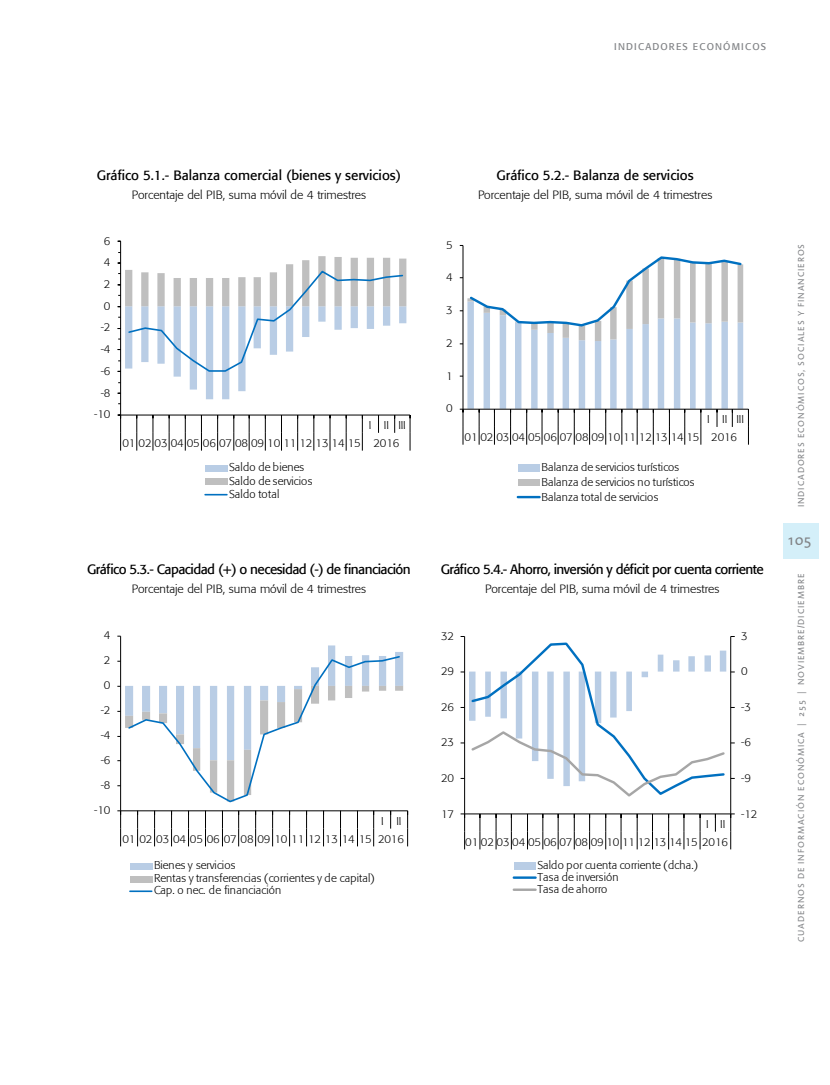
<style>
.page{position:relative;width:830px;height:1085px;background:#fff}
.page>*{position:absolute;margin:0;border:0;box-sizing:border-box;transform-origin:0 0}
.t1{font:15px "Linotype Aroma";color:#808285}
.t2{font:13.5px "Formata";letter-spacing:-.04em;color:#000}
.t3{font:13.5px "Formata";color:#000}
.t4{font:300 12px "Formata";color:#000}
.t5{font:300 11.25px/17.7px "Formata";letter-spacing:-.005em;color:#000}
.t6{font:9.75px "Formata";letter-spacing:.12em;color:#808285}
.t7{font:9px "Linotype Aroma";letter-spacing:.1em;color:#808285}
</style>
<div class="page">
<div style="left:783px;top:523px;width:35px;height:35px;background:#d4eff9"></div>
<hr style="left:462px;top:245px;width:1px;height:164px;background:#000">
<svg style="left:459px;top:255px;width:289px;height:189px"></svg>
<div style="left:518px;top:464px;width:21px;height:7px;background:#b9cde5"></div>
<div style="left:518px;top:479px;width:21px;height:7px;background:#bfbfbf"></div>
<hr style="left:517px;top:496px;width:22px;height:2px;background:#0070c0">
<hr style="left:120px;top:241px;width:1px;height:174px;background:#000">
<hr style="left:120px;top:414px;width:290px;height:1px;background:#000">
<svg style="left:378px;top:415px;width:1px;height:18px"></svg>
<svg style="left:394px;top:415px;width:1px;height:18px"></svg>
<svg style="left:117px;top:414px;width:4px;height:36px"></svg>
<svg style="left:136px;top:415px;width:1px;height:35px"></svg>
<svg style="left:152px;top:415px;width:1px;height:35px"></svg>
<svg style="left:169px;top:415px;width:1px;height:35px"></svg>
<svg style="left:185px;top:415px;width:1px;height:35px"></svg>
<svg style="left:201px;top:415px;width:1px;height:35px"></svg>
<svg style="left:217px;top:415px;width:1px;height:35px"></svg>
<svg style="left:233px;top:415px;width:1px;height:35px"></svg>
<svg style="left:249px;top:415px;width:1px;height:35px"></svg>
<svg style="left:265px;top:415px;width:1px;height:35px"></svg>
<svg style="left:281px;top:415px;width:1px;height:35px"></svg>
<svg style="left:297px;top:415px;width:1px;height:35px"></svg>
<svg style="left:313px;top:415px;width:1px;height:35px"></svg>
<svg style="left:329px;top:415px;width:1px;height:35px"></svg>
<svg style="left:345px;top:415px;width:1px;height:35px"></svg>
<svg style="left:362px;top:415px;width:1px;height:35px"></svg>
<svg style="left:409px;top:415px;width:1px;height:35px"></svg>
<svg style="left:117px;top:252px;width:289px;height:152px"></svg>
<div style="left:205px;top:464px;width:23px;height:7px;background:#b9cde5"></div>
<div style="left:205px;top:478px;width:23px;height:7px;background:#bfbfbf"></div>
<svg style="left:205px;top:494px;width:22px;height:1px"></svg>
<hr style="left:120px;top:636px;width:1px;height:174px;background:#000">
<svg style="left:117px;top:645px;width:286px;height:156px"></svg>
<hr style="left:120px;top:810px;width:287px;height:1px;background:#000">
<svg style="left:390px;top:810px;width:1px;height:18px"></svg>
<svg style="left:117px;top:810px;width:4px;height:36px"></svg>
<svg style="left:137px;top:810px;width:1px;height:36px"></svg>
<svg style="left:154px;top:810px;width:1px;height:36px"></svg>
<svg style="left:171px;top:810px;width:1px;height:36px"></svg>
<svg style="left:188px;top:810px;width:1px;height:36px"></svg>
<svg style="left:205px;top:810px;width:1px;height:36px"></svg>
<svg style="left:222px;top:810px;width:1px;height:36px"></svg>
<svg style="left:238px;top:810px;width:1px;height:36px"></svg>
<svg style="left:255px;top:810px;width:1px;height:36px"></svg>
<svg style="left:272px;top:810px;width:1px;height:36px"></svg>
<svg style="left:289px;top:810px;width:1px;height:36px"></svg>
<svg style="left:306px;top:810px;width:1px;height:36px"></svg>
<svg style="left:323px;top:810px;width:1px;height:36px"></svg>
<svg style="left:340px;top:810px;width:1px;height:36px"></svg>
<svg style="left:357px;top:810px;width:1px;height:36px"></svg>
<svg style="left:373px;top:810px;width:1px;height:36px"></svg>
<svg style="left:407px;top:810px;width:1px;height:36px"></svg>
<svg style="left:127px;top:654px;width:274px;height:149px"></svg>
<div style="left:130px;top:862px;width:22px;height:7px;background:#b9cde5"></div>
<div style="left:130px;top:875px;width:22px;height:7px;background:#bfbfbf"></div>
<svg style="left:130px;top:890px;width:22px;height:1px"></svg>
<hr style="left:730px;top:636px;width:1px;height:177px;background:#000">
<hr style="left:464px;top:636px;width:1px;height:177px;background:#000">
<hr style="left:464px;top:813px;width:266px;height:1px;background:#000">
<svg style="left:714px;top:813px;width:1px;height:18px"></svg>
<svg style="left:460px;top:813px;width:5px;height:36px"></svg>
<svg style="left:479px;top:813px;width:1px;height:36px"></svg>
<svg style="left:495px;top:813px;width:1px;height:36px"></svg>
<svg style="left:510px;top:813px;width:1px;height:36px"></svg>
<svg style="left:527px;top:813px;width:1px;height:36px"></svg>
<svg style="left:542px;top:813px;width:1px;height:36px"></svg>
<svg style="left:557px;top:813px;width:1px;height:36px"></svg>
<svg style="left:573px;top:813px;width:1px;height:36px"></svg>
<svg style="left:589px;top:813px;width:1px;height:36px"></svg>
<svg style="left:605px;top:813px;width:1px;height:36px"></svg>
<svg style="left:620px;top:813px;width:1px;height:36px"></svg>
<svg style="left:636px;top:813px;width:1px;height:36px"></svg>
<svg style="left:668px;top:813px;width:1px;height:36px"></svg>
<svg style="left:683px;top:813px;width:1px;height:36px"></svg>
<svg style="left:699px;top:813px;width:1px;height:36px"></svg>
<svg style="left:730px;top:813px;width:4px;height:36px"></svg>
<svg style="left:460px;top:650px;width:274px;height:148px"></svg>
<div style="left:514px;top:862px;width:21px;height:7px;background:#b9cde5"></div>
<hr style="left:513px;top:876px;width:22px;height:2px;background:#0070c0">
<hr style="left:513px;top:888px;width:22px;height:2px;background:#a6a6a6">
<p class="t6" style="left:614px;top:40px;width:153px">INDICADORES ECONÓMICOS</p>
<p class="t3" style="left:97px;top:167px;width:305px">Gráfico 5.1.- Balanza comercial (bienes y servicios)</p>
<p class="t4" style="left:132px;top:187px;width:236px">Porcentaje del PIB, suma móvil de 4 trimestres</p>
<p class="t5" style="left:104px;top:232px;width:8px">6</p>
<p class="t5" style="left:104px;top:254px;width:8px">4</p>
<p class="t5" style="left:104px;top:275px;width:8px">2</p>
<p class="t5" style="left:104px;top:297px;width:8px">0</p>
<p class="t5" style="left:101px;top:319px;width:11px">-2</p>
<p class="t5" style="left:101px;top:340px;width:11px">-4</p>
<p class="t5" style="left:101px;top:362px;width:11px">-6</p>
<p class="t5" style="left:101px;top:384px;width:11px">-8</p>
<p class="t5" style="left:94px;top:405px;width:18px">-10</p>
<p class="t5" style="left:122px;top:416px;width:285px;text-indent:246px">I II III<br>01 02 03 04 05 06 07 08 09 10 11 12 13 14 15 2016</p>
<p class="t5" style="left:229px;top:460px;width:85px;line-height:13.5px">Saldo de bienes<br>Saldo de servicios<br>Saldo total</p>
<p class="t2" style="left:87px;top:561px;width:325px">Gráfico 5.3.- Capacidad (+) o necesidad (-) de financiación</p>
<p class="t4" style="left:132px;top:581px;width:236px">Porcentaje del PIB, suma móvil de 4 trimestres</p>
<p class="t5" style="left:104px;top:626px;width:8px">4</p>
<p class="t5" style="left:104px;top:651px;width:8px">2</p>
<p class="t5" style="left:104px;top:676px;width:8px">0</p>
<p class="t5" style="left:101px;top:701px;width:11px">-2</p>
<p class="t5" style="left:101px;top:726px;width:11px">-4</p>
<p class="t5" style="left:101px;top:751px;width:11px">-6</p>
<p class="t5" style="left:101px;top:776px;width:11px">-8</p>
<p class="t5" style="left:94px;top:801px;width:18px">-10</p>
<p class="t5" style="left:122px;top:812px;width:283px;text-align:right">I II<br>01 02 03 04 05 06 07 08 09 10 11 12 13 14 15 2016</p>
<p class="t5" style="left:154px;top:859px;width:222px;line-height:12.5px">Bienes y servicios<br>Rentas y transferencias (corrientes y de capital)<br>Cap. o nec. de financiación</p>
<p class="t3" style="left:496px;top:167px;width:198px">Gráfico 5.2.- Balanza de servicios</p>
<p class="t4" style="left:478px;top:187px;width:236px">Porcentaje del PIB, suma móvil de 4 trimestres</p>
<p class="t5" style="left:446px;top:236px;width:8px">5</p>
<p class="t5" style="left:446px;top:268px;width:8px">4</p>
<p class="t5" style="left:446px;top:301px;width:8px">3</p>
<p class="t5" style="left:446px;top:334px;width:8px">2</p>
<p class="t5" style="left:446px;top:367px;width:8px">1</p>
<p class="t5" style="left:446px;top:399px;width:8px">0</p>
<p class="t5" style="left:464px;top:410px;width:280px;text-indent:242px">I II III<br>01 02 03 04 05 06 07 08 09 10 11 12 13 14 15 2016</p>
<p class="t5" style="left:541px;top:459px;width:154px;line-height:14.9px">Balanza de servicios turísticos<br>Balanza de servicios no turísticos<br>Balanza total de servicios</p>
<p class="t2" style="left:440px;top:561px;width:324px">Gráfico 5.4.- Ahorro, inversión y déficit por cuenta corriente</p>
<p class="t4" style="left:485px;top:581px;width:236px">Porcentaje del PIB, suma móvil de 4 trimestres</p>
<p class="t5" style="left:441px;top:626px;width:15px">32</p>
<p class="t5" style="left:740px;top:626px;width:8px">3</p>
<p class="t5" style="left:441px;top:662px;width:15px">29</p>
<p class="t5" style="left:740px;top:662px;width:8px">0</p>
<p class="t5" style="left:441px;top:698px;width:15px">26</p>
<p class="t5" style="left:740px;top:698px;width:11px">-3</p>
<p class="t5" style="left:441px;top:733px;width:15px">23</p>
<p class="t5" style="left:740px;top:733px;width:11px">-6</p>
<p class="t5" style="left:441px;top:769px;width:15px">20</p>
<p class="t5" style="left:740px;top:769px;width:11px">-9</p>
<p class="t5" style="left:441px;top:804px;width:15px">17</p>
<p class="t5" style="left:740px;top:804px;width:18px">-12</p>
<p class="t5" style="left:465px;top:815px;width:264px;text-align:right">I II<br>01 02 03 04 05 06 07 08 09 10 11 12 13 14 15 2016</p>
<p class="t5" style="left:537px;top:859px;width:162px;line-height:12px">Saldo por cuenta corriente (dcha.)<br>Tasa de inversión<br>Tasa de ahorro</p>
<p class="t7" style="left:794px;top:507px;width:265px;rotate:-90deg">INDICADORES ECONÓMICOS, SOCIALES Y FINANCIEROS</p>
<h1 class="t1" style="left:786px;top:530px;width:26px">105</h1>
<p class="t7" style="left:794px;top:941px;width:370px;rotate:-90deg">CUADERNOS DE INFORMACIÓN ECONÓMICA | 255 | NOVIEMBRE/DICIEMBRE</p>
</div>
